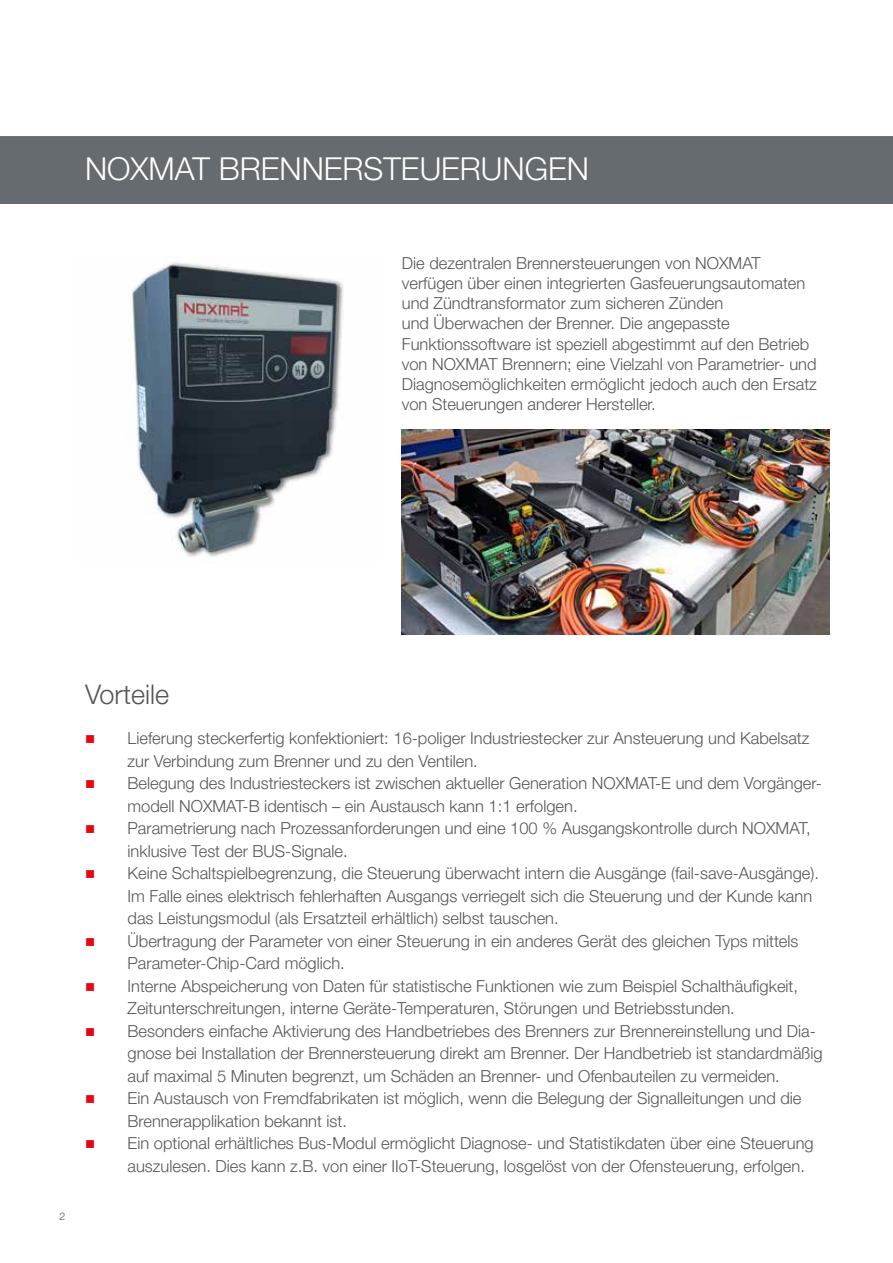
<style>
.page{position:relative;width:893px;height:1263px;background:#fff}
.page>*{position:absolute;margin:0;border:0;box-sizing:border-box;transform-origin:0 0}
.t1{font:300 31.5px "Helvetica Neue LT Pro";color:#fff}
.t2{font:300 27px "Helvetica Neue LT Pro";color:#575756}
.t3{font:300 16.5px/22.5px "Helvetica Neue LT Pro";color:#575756}
.t4{font:300 10.5px "Helvetica Neue LT Pro";color:#575756}
</style>
<div class="page">
<div style="left:0;top:99px;width:893px;height:105px;background:#656b6e"></div>
<div style="left:0;top:99px;width:893px;height:37px;background:#fff"></div>
<img style="left:128px;top:262px;width:216px;height:295px">
<img style="left:402px;top:429px;width:427px;height:205px">
<h1 class="t1" style="left:85px;top:150px;width:505px">NOXMAT BRENNERSTEUERUNGEN</h1>
<p class="t3" style="left:402px;top:252px;width:417px;line-height:20.2px">Die dezentralen Brennersteuerungen von NOXMAT verfügen über einen integrierten Gasfeuerungsautomaten und Zündtransformator zum sicheren Zünden<br>und Überwachen der Brenner. Die angepasste Funktionssoftware ist speziell abgestimmt auf den Betrieb von NOXMAT Brennern; eine Vielzahl von Parametrier- und Diagnosemöglichkeiten ermöglicht jedoch auch den Ersatz von Steuerungen anderer Hersteller.</p>
<p class="t4" style="left:60px;top:1210px;width:7px">2</p>
<h2 class="t2" style="left:85px;top:677px;width:86px">Vorteile</h2>
<p class="t3" style="left:128px;top:726px;width:697px">Lieferung steckerfertig konfektioniert: 16-poliger Industriestecker zur Ansteuerung und Kabelsatz zur Verbindung zum Brenner und zu den Ventilen.<br>Belegung des Industriesteckers ist zwischen aktueller Generation NOXMAT-E und dem Vorgänger&shy;modell NOXMAT-B identisch – ein Austausch kann 1:1 erfolgen.<br>Parametrierung nach Prozessanforderungen und eine 100 % Ausgangskontrolle durch NOXMAT, inklusive Test der BUS-Signale.<br>Keine Schaltspielbegrenzung, die Steuerung überwacht intern die Ausgänge (fail-save-Ausgänge).<br>Im Falle eines elektrisch fehlerhaften Ausgangs verriegelt sich die Steuerung und der Kunde kann das Leistungsmodul (als Ersatzteil erhältlich) selbst tauschen.<br>Übertragung der Parameter von einer Steuerung in ein anderes Gerät des gleichen Typs mittels Parameter-Chip-Card möglich.<br>Interne Abspeicherung von Daten für statistische Funktionen wie zum Beispiel Schalthäufigkeit, Zeitunterschreitungen, interne Geräte-Temperaturen, Störungen und Betriebsstunden.<br>Besonders einfache Aktivierung des Handbetriebes des Brenners zur Brennereinstellung und Dia&shy;gnose bei Installation der Brennersteuerung direkt am Brenner. Der Handbetrieb ist standardmäßig auf maximal 5 Minuten begrenzt, um Schäden an Brenner- und Ofenbauteilen zu vermeiden.<br>Ein Austausch von Fremdfabrikaten ist möglich, wenn die Belegung der Signalleitungen und die Brennerapplikation bekannt ist.<br>Ein optional erhältliches Bus-Modul ermöglicht Diagnose- und Statistikdaten über eine Steuerung auszulesen. Dies kann z.B. von einer IIoT-Steuerung, losgelöst von der Ofensteuerung, erfolgen.</p>
</div>
